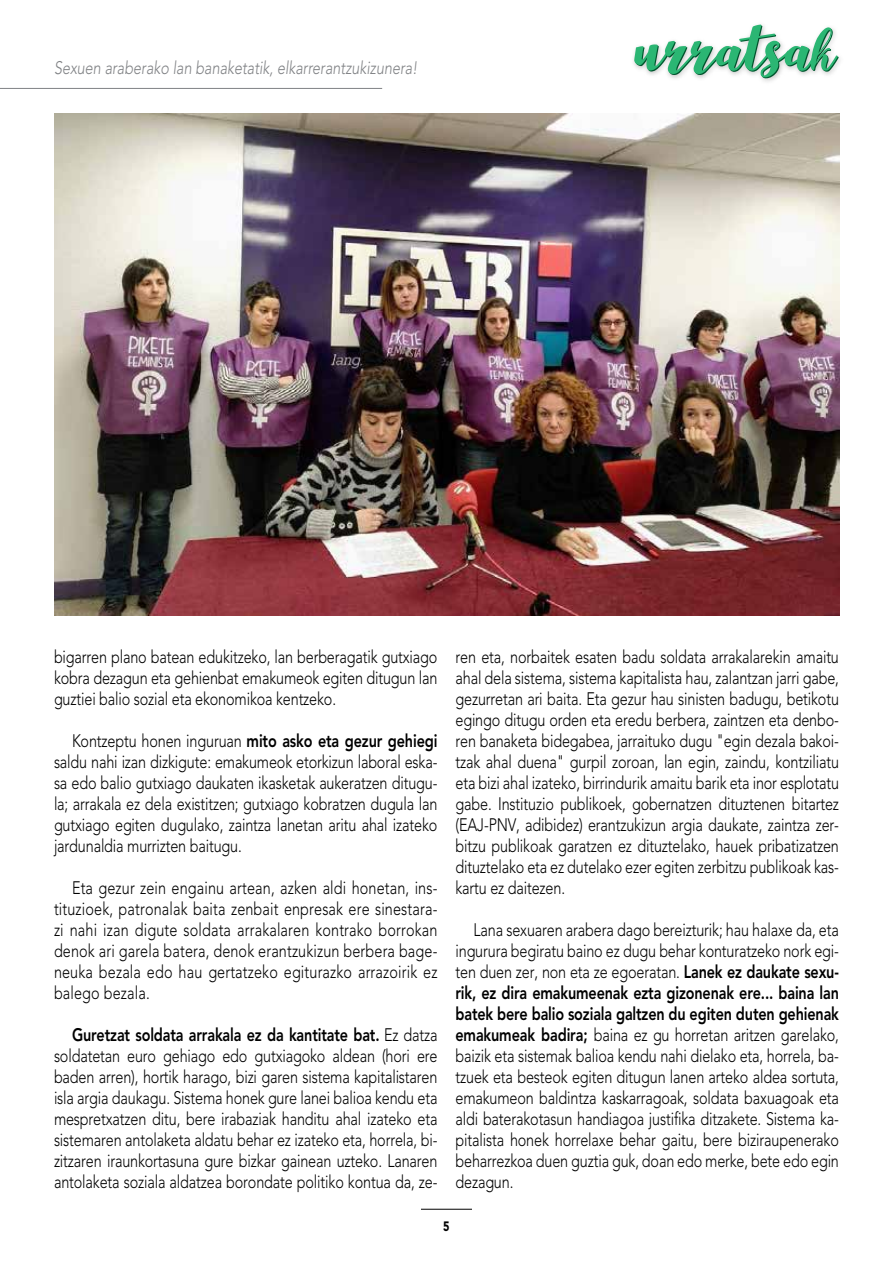
<style>
.page{position:relative;width:893px;height:1263px;background:#fff}
.page>*{position:absolute;margin:0;border:0;box-sizing:border-box;transform-origin:0 0}
.t1{font:88.5px "Aldine";color:#006838}
.t2{font:300 18px/21px "Avenir LT Std";letter-spacing:-.01em;color:#000;text-align:justify;scale:.8 1}
.t3{font:italic 300 18px "Avenir LT Std";color:#808285;scale:.8 1}
.t4{font:900 13.5px "Avenir LT Std";color:#000;scale:.8 1}
.s1{font-weight:800}
</style>
<div class="page">
<img style="left:633px;top:24px;width:207px;height:58px">
<hr style="left:0;top:88px;width:382px;height:1px;background:#808285">
<hr style="left:421px;top:1209px;width:51px;height:1px;background:#000">
<img style="left:54px;top:113px;width:785px;height:502px">
<p class="t3" style="left:54px;top:57px;width:456px">Sexuen araberako lan banaketatik, elkarrerantzukizunera!</p>
<h1 class="t1" style="left:635px;top:1px;width:201px">urratsak</h1>
<p class="t2" style="left:54px;top:646px;width:481px">bigarren plano batean edukitzeko, lan berberagatik gutxiago kobra dezagun eta gehienbat emakumeok egiten ditugun lan guztiei balio sozial eta ekonomikoa kentzeko.</p>
<p class="t2" style="left:54px;top:730px;width:481px;text-indent:18px">Kontzeptu honen inguruan <span class="s1">mito asko eta gezur gehiegi </span>saldu nahi izan dizkigute: emakumeok etorkizun laboral eska&shy;sa edo balio gutxiago daukaten ikasketak aukeratzen ditugu&shy;la; arrakala ez dela existitzen; gutxiago kobratzen dugula lan gutxiago egiten dugulako, zaintza lanetan aritu ahal izateko jardunaldia murrizten baitugu.</p>
<p class="t2" style="left:54px;top:877px;width:481px;text-indent:18px">Eta gezur zein engainu artean, azken aldi honetan, ins&shy;tituzioek, patronalak baita zenbait enpresak ere sinestara&shy;zi nahi izan digute soldata arrakalaren kontrako borrokan denok ari garela batera, denok erantzukizun berbera bage&shy;neuka bezala edo hau gertatzeko egiturazko arrazoirik ez balego bezala.</p>
<p class="t2" style="left:54px;top:1024px;width:481px;text-indent:18px"><span class="s1">Guretzat soldata arrakala ez da kantitate bat.</span> Ez datza soldatetan euro gehiago edo gutxiagoko aldean (hori ere baden arren), hortik harago, bizi garen sistema kapitalistaren isla argia daukagu. Sistema honek gure lanei balioa kendu eta mespretxatzen ditu, bere irabaziak handitu ahal izateko eta sistemaren antolaketa aldatu behar ez izateko eta, horrela, bi&shy;zitzaren iraunkortasuna gure bizkar gainean uzteko. Lanaren antolaketa soziala aldatzea borondate politiko kontua da, ze-</p>
<p class="t2" style="left:455px;top:646px;width:481px">ren eta, norbaitek esaten badu soldata arrakalarekin amaitu ahal dela sistema, sistema kapitalista hau, zalantzan jarri gabe, gezurretan ari baita. Eta gezur hau sinisten badugu, betikotu egingo ditugu orden eta eredu berbera, zaintzen eta denbo&shy;ren banaketa bidegabea, jarraituko dugu "egin dezala bakoi&shy;tzak ahal duena" gurpil zoroan, lan egin, zaindu, kontziliatu eta bizi ahal izateko, birrindurik amaitu barik eta inor esplotatu gabe. Instituzio publikoek, gobernatzen dituztenen bitartez (EAJ-PNV, adibidez) erantzukizun argia daukate, zaintza zer&shy;bitzu publikoak garatzen ez dituztelako, hauek pribatizatzen dituztelako eta ez dutelako ezer egiten zerbitzu publikoak kas&shy;kartu ez daitezen.</p>
<p class="t2" style="left:455px;top:919px;width:481px;text-indent:18px">Lana sexuaren arabera dago bereizturik; hau halaxe da, eta ingurura begiratu baino ez dugu behar konturatzeko nork egi&shy;ten duen zer, non eta ze egoeratan. <span class="s1">Lanek ez daukate sexu&shy;rik, ez dira emakumeenak ezta gizonenak ere... baina lan batek bere balio soziala galtzen du egiten duten gehienak emakumeak badira;</span> baina ez gu horretan aritzen garelako, baizik eta sistemak balioa kendu nahi dielako eta, horrela, ba&shy;tzuek eta besteok egiten ditugun lanen arteko aldea sortuta, emakumeon baldintza kaskarragoak, soldata baxuagoak eta aldi baterakotasun handiagoa justifika ditzakete. Sistema ka&shy;pitalista honek horrelaxe behar gaitu, bere biziraupenerako beharrezkoa duen guztia guk, doan edo merke, bete edo egin dezagun.</p>
<p class="t4" style="left:443px;top:1218px;width:9px">5</p>
</div>
